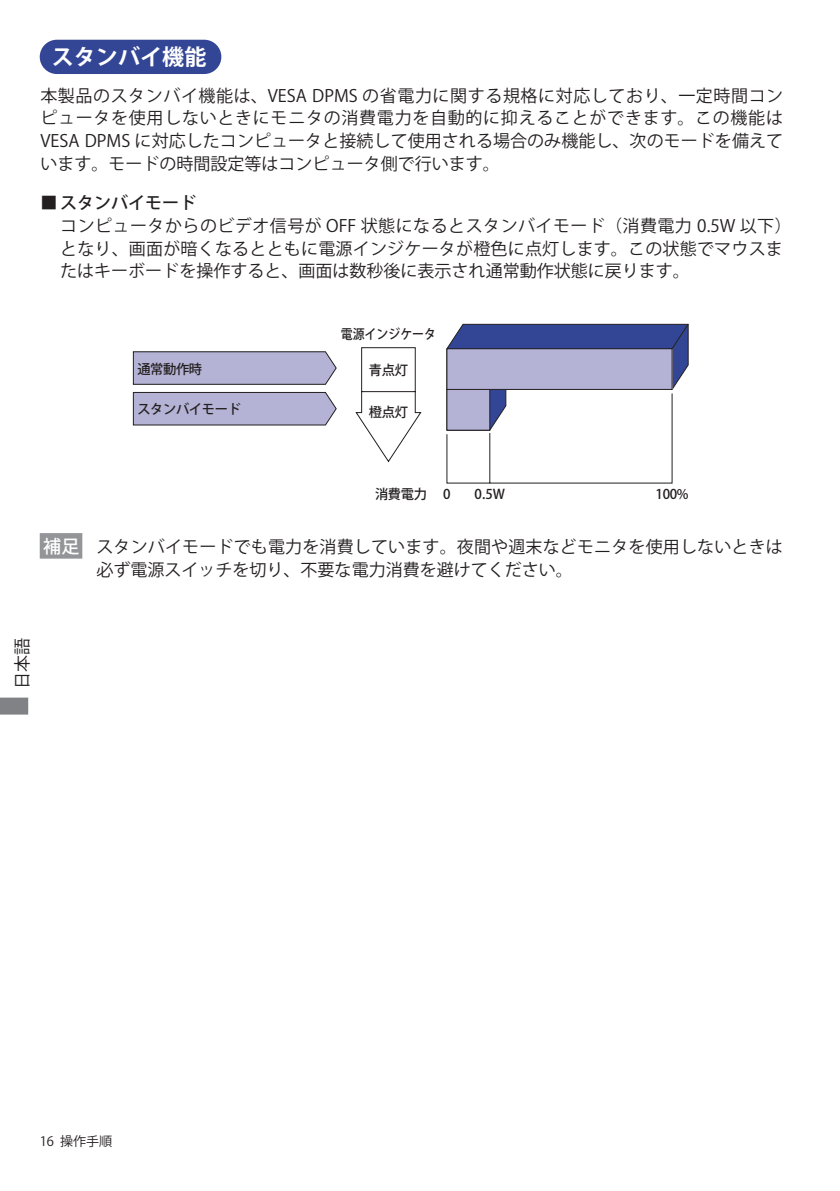
<style>
.page{position:relative;width:840px;height:1191px;background:#fff}
.page>*{position:absolute;margin:0;border:0;box-sizing:border-box;transform-origin:0 0}
.t1{font:700 22px "Koz Go Pro";letter-spacing:.005em;color:#fff}
.t2{font:500 18px "Koz Go Pro";color:#fff}
.t3{font:17px/22.6px "Koz Go Pro";letter-spacing:.01em;color:#231f20}
.t4{font:13.4px "Koz Go Pro Medium 90 msp RKSJ H";letter-spacing:-.025em;color:#231f20}
.t5{font:13.4px "Koz Go Pro Medium 90 msp RKSJ H";color:#231f20;scale:.89 1}
.t6{font:13px "Koz Go Pro";color:#231f20}
.s1{font-weight:500}
</style>
<div class="page">
<svg style="left:0;top:697px;width:28px;height:17px"></svg>
<div style="left:41px;top:41px;width:179px;height:32px;background:#334595;border-radius:16px"></div>
<div style="left:40px;top:40px;width:181px;height:34px;border:2px solid #334595;border-radius:16px"></div>
<div style="left:40px;top:533px;width:42px;height:25px;background:#939598;border:2px solid #939598"></div>
<svg style="left:446px;top:324px;width:242px;height:159px"></svg>
<svg style="left:132px;top:347px;width:289px;height:116px"></svg>
<p class="t1" style="left:52px;top:43px;width:156px">スタンバイ機能</p>
<p class="t3" style="left:40px;top:84px;width:744px;text-align:justify">本製品のスタンバイ機能は、VESA DPMS の省電力に関する規格に対応しており、一定時間コンピュータを使用しないときにモニタの消費電力を自動的に抑えることができます。この機能はVESA DPMS に対応したコンピュータと接続して使用される場合のみ機能し、次のモードを備えています。モードの時間設定等はコンピュータ側で行います。</p>
<p class="t3" style="left:60px;top:192px;width:732px;text-indent:-20px">■ <span class="s1">スタンバイモード<br></span>コンピュータからのビデオ信号が OFF 状態になるとスタンバイモード（消費電力 0.5W 以下）となり、画面が暗くなるとともに電源インジケータが橙色に点灯します。この状態でマウスまたはキーボードを操作すると、画面は数秒後に表示され通常動作状態に戻ります。</p>
<p class="t4" style="left:137px;top:360px;width:66px">通常動作時</p>
<p class="t4" style="left:137px;top:400px;width:105px">スタンバイモード</p>
<p class="t5" style="left:340px;top:325px;width:108px">電源インジケータ</p>
<p class="t4" style="left:369px;top:361px;width:41px">青点灯</p>
<p class="t4" style="left:369px;top:403px;width:41px">橙点灯</p>
<p class="t2" style="left:43px;top:534px;width:38px">補足</p>
<p class="t4" style="left:375px;top:485px;width:77px">消費電力 0</p>
<p class="t4" style="left:474px;top:485px;width:32px">0.5W</p>
<p class="t4" style="left:655px;top:485px;width:34px">100%</p>
<p class="t3" style="left:96px;top:536px;width:687px">スタンバイモードでも電力を消費しています。夜間や週末などモニタを使用しないときは必ず電源スイッチを切り、不要な電力消費を避けてください。</p>
<p class="t3" style="left:11px;top:689px;width:52px;rotate:-90deg">日本語</p>
<p class="t6" style="left:40px;top:1132px;width:74px">16 操作手順</p>
</div>
